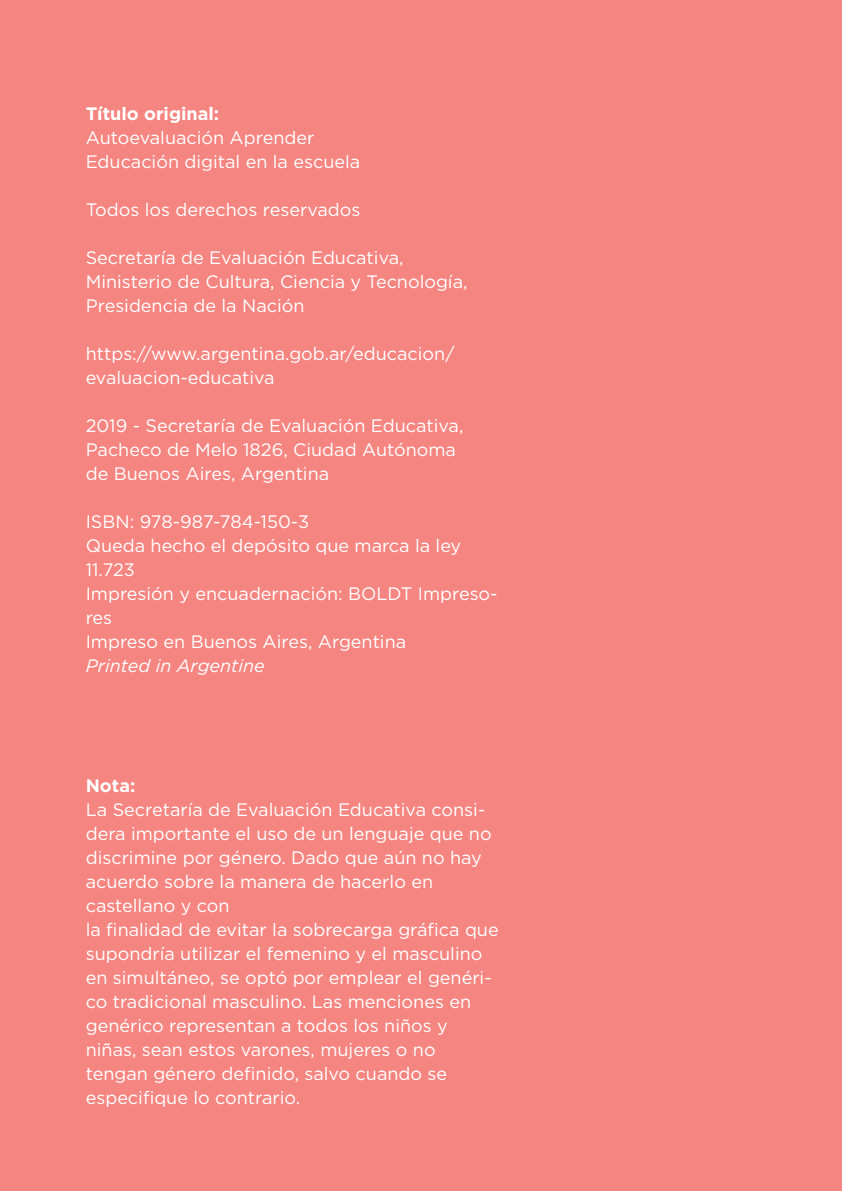
<style>
.page{position:relative;width:842px;height:1191px;background:#f48580}
.page>*{position:absolute;margin:0;border:0;box-sizing:border-box;transform-origin:0 0}
.t1{font:18px/24px "Gotham";color:#fff}
.t2{font:700 18px "Gotham";color:#fff}
.t3{font:italic 18px "Gotham";color:#fff}
</style>
<div class="page">
<p class="t2" style="left:86px;top:102px;width:135px">Título original:</p>
<p class="t1" style="left:86px;top:125px;width:276px">Autoevaluación Aprender<br>Educación digital en la escuela</p>
<p class="t1" style="left:86px;top:197px;width:276px">Todos los derechos reservados</p>
<p class="t1" style="left:86px;top:245px;width:383px">Secretaría de Evaluación Educativa,<br>Ministerio de Cultura, Ciencia y Tecnología,<br>Presidencia de la Nación</p>
<p class="t1" style="left:86px;top:341px;width:370px">https://www.argentina.gob.ar/educacion/ evaluacion-educativa</p>
<p class="t1" style="left:86px;top:413px;width:379px">2019 - Secretaría de Evaluación Educativa,<br>Pacheco de Melo 1826, Ciudad Autónoma de Buenos Aires, Argentina</p>
<p class="t1" style="left:86px;top:509px;width:413px">ISBN: 978-987-784-150-3<br>Queda hecho el depósito que marca la ley<br>11.723<br>Impresión y encuadernación: BOLDT Impreso&shy;res<br>Impreso en Buenos Aires, Argentina</p>
<p class="t3" style="left:86px;top:654px;width:181px">Printed in Argentine</p>
<p class="t2" style="left:86px;top:774px;width:51px">Nota:</p>
<p class="t1" style="left:86px;top:797px;width:414px">La Secretaría de Evaluación Educativa consi&shy;dera importante el uso de un lenguaje que no discrimine por género. Dado que aún no hay acuerdo sobre la manera de hacerlo en castellano y con<br>la finalidad de evitar la sobrecarga gráfica que supondría utilizar el femenino y el masculino en simultáneo, se optó por emplear el genéri&shy;co tradicional masculino. Las menciones en genérico representan a todos los niños y niñas, sean estos varones, mujeres o no tengan género definido, salvo cuando se especifique lo contrario.</p>
</div>
